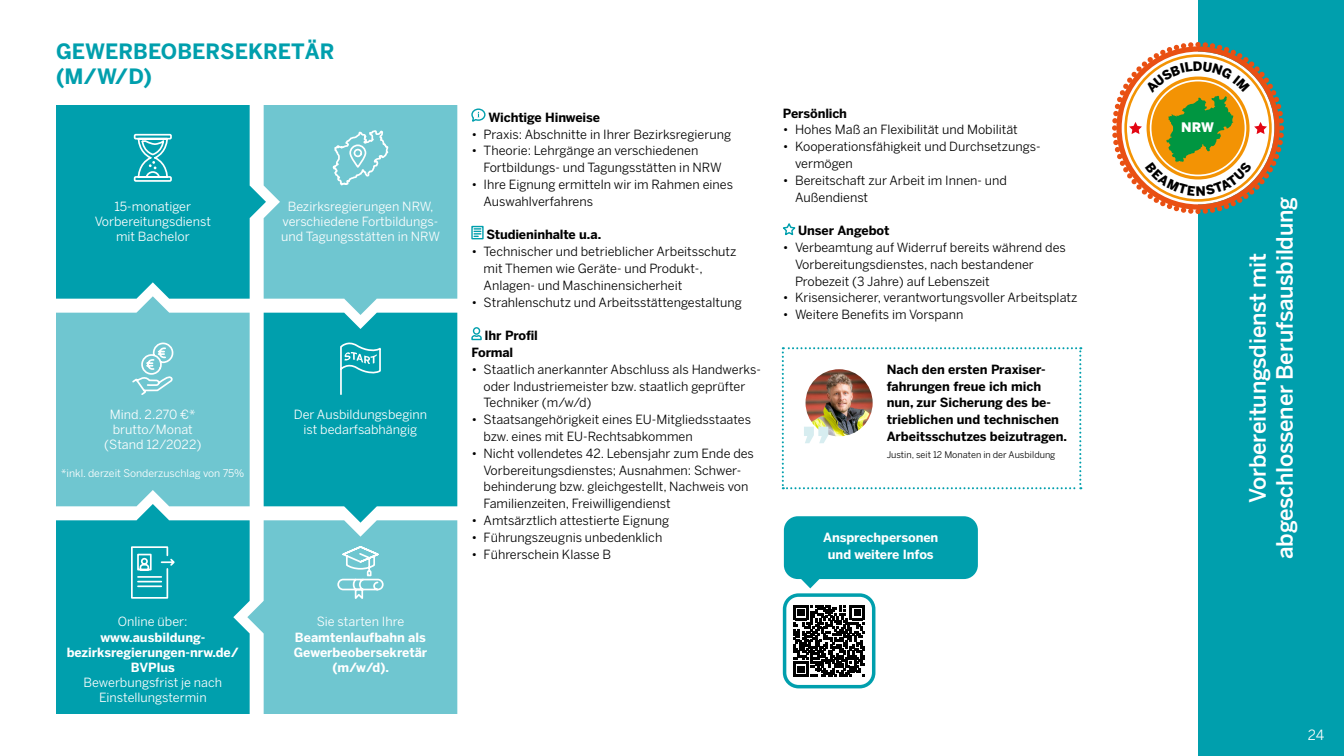
<style>
.page{position:relative;width:1344px;height:756px;background:#fff}
.page>*{position:absolute;margin:0;border:0;box-sizing:border-box;transform-origin:0 0}
.t1{font:500 22.4px/26.9px "Benton Sans";letter-spacing:-.01em;color:#fff;text-align:center}
.H2_digital{font:700 21px "Benton Sans";color:#009fad}
.t2{font:14px "Benton Sans";color:#fff}
.t3{font:900 13.05px "Benton Sans";color:#fff}
.Fließtext_schwarz{font:12.6px/16.8px "Benton Sans";color:#000}
.Fließtext_schwarz-2{font:12.6px/15.1px "Benton Sans";color:#fff;text-align:center}
.Fließtext_schwarz-3{font:700 12.6px/16.8px "Benton Sans";color:#000}
.Fließtext_schwarz-4{font:700 12.6px "Benton Sans";color:#fff}
.Fließtext_schwarz-5{font:10.5px "Benton Sans";color:#fff}
.Fließtext_schwarz-6{font:9.1px "Benton Sans";color:#000}
.s1{font-weight:700}
</style>
<div class="page">
<div style="left:1198px;top:0;width:146px;height:756px;background:#009fad"></div>
<svg style="left:56px;top:105px;width:401px;height:609px;background:#49b9c4"></svg>
<svg style="left:471px;top:108px;width:15px;height:14px"></svg>
<div style="left:471px;top:226px;width:13px;height:13px;border:1px solid #009fad"></div>
<svg style="left:474px;top:228px;width:7px;height:9px"></svg>
<svg style="left:471px;top:327px;width:11px;height:14px"></svg>
<svg style="left:783px;top:223px;width:13px;height:13px"></svg>
<svg style="left:782px;top:347px;width:299px;height:142px"></svg>
<svg style="left:793px;top:605px;width:72px;height:72px"></svg>
<div style="left:783px;top:593px;width:92px;height:95px;border:4px solid #009fad;border-radius:14px"></div>
<div style="left:784px;top:516px;width:194px;height:63px;background:#009fad;border-radius:14px"></div>
<svg style="left:801px;top:579px;width:18px;height:9px"></svg>
<svg style="left:1112px;top:42px;width:172px;height:172px"></svg>
<p class="H2_digital" style="left:56px;top:39px;width:280px">GEWERBEOBERSEKRETÄR</p>
<p class="H2_digital" style="left:56px;top:64px;width:98px">(M/W/D)</p>
<p class="Fließtext_schwarz-2" style="left:115px;top:199px;width:78px">15-monatiger</p>
<p class="Fließtext_schwarz-2" style="left:95px;top:214px;width:118px">Vorbereitungsdienst</p>
<p class="Fließtext_schwarz-2" style="left:116px;top:229px;width:75px">mit Bachelor</p>
<p class="Fließtext_schwarz-2" style="left:288px;top:199px;width:147px">Bezirksregierungen NRW,</p>
<p class="Fließtext_schwarz-2" style="left:283px;top:214px;width:157px">verschiedene Fortbildungs-</p>
<p class="Fließtext_schwarz-2" style="left:281px;top:229px;width:160px">und Tagungsstätten in NRW</p>
<p class="Fließtext_schwarz-2" style="left:110px;top:407px;width:87px">Mind. 2.270 €*</p>
<p class="Fließtext_schwarz-2" style="left:113px;top:422px;width:82px">brutto/Monat</p>
<p class="Fließtext_schwarz-2" style="left:104px;top:437px;width:99px">(Stand 12/2022)</p>
<p class="Fließtext_schwarz-5" style="left:61px;top:467px;width:185px">*inkl. derzeit Sonderzuschlag von 75%</p>
<p class="Fließtext_schwarz-2" style="left:294px;top:407px;width:135px">Der Ausbildungsbeginn</p>
<p class="Fließtext_schwarz-2" style="left:304px;top:422px;width:115px">ist bedarfsabhängig</p>
<p class="Fließtext_schwarz-2" style="left:118px;top:614px;width:71px">Online über:</p>
<p class="Fließtext_schwarz-4" style="left:100px;top:630px;width:106px">www.ausbildung-</p>
<p class="Fließtext_schwarz-2" style="left:67px;top:644px;width:174px"><span class="s1">bezirksregierungen-nrw.de/<br>BVPlus<br></span>Bewerbungsfrist je nach<br>Einstellungstermin</p>
<p class="Fließtext_schwarz-2" style="left:317px;top:614px;width:89px">Sie starten Ihre</p>
<p class="Fließtext_schwarz-4" style="left:295px;top:630px;width:133px">Beamtenlaufbahn als</p>
<p class="Fließtext_schwarz-4" style="left:294px;top:645px;width:135px">Gewerbeobersekretär</p>
<p class="Fließtext_schwarz-4" style="left:332px;top:660px;width:58px">(m/w/d).</p>
<p class="Fließtext_schwarz-3" style="left:488px;top:109px;width:113px">Wichtige Hinweise</p>
<p class="Fließtext_schwarz" style="left:471px;top:125px;width:261px">• Praxis: Abschnitte in Ihrer Bezirksregierung</p>
<p class="Fließtext_schwarz" style="left:484px;top:142px;width:240px;text-indent:-12px">• Theorie: Lehrgänge an verschiedenen<br>Fortbildungs- und Tagungsstätten in NRW</p>
<p class="Fließtext_schwarz" style="left:484px;top:176px;width:251px;text-indent:-12px">• Ihre Eignung ermitteln wir im Rahmen eines<br>Auswahlverfahrens</p>
<p class="Fließtext_schwarz-3" style="left:486px;top:226px;width:117px">Studieninhalte u.a.</p>
<p class="Fließtext_schwarz" style="left:484px;top:243px;width:255px;text-indent:-12px">• Technischer und betrieblicher Arbeitsschutz mit Themen wie Geräte- und Produkt-,<br>Anlagen- und Maschinensicherheit</p>
<p class="Fließtext_schwarz" style="left:471px;top:293px;width:272px">• Strahlenschutz und Arbeitsstättengestaltung</p>
<p class="Fließtext_schwarz-3" style="left:485px;top:327px;width:55px">Ihr Profil</p>
<p class="Fließtext_schwarz-3" style="left:471px;top:344px;width:44px">Formal</p>
<p class="Fließtext_schwarz" style="left:484px;top:361px;width:279px;text-indent:-12px">• Staatlich anerkannter Abschluss als Handwerks&shy;oder Industriemeister bzw. staatlich geprüfter<br>Techniker (m/w/d)</p>
<p class="Fließtext_schwarz" style="left:484px;top:411px;width:269px;text-indent:-12px">• Staatsangehörigkeit eines EU-Mitgliedsstaates bzw. eines mit EU-Rechtsabkommen</p>
<p class="Fließtext_schwarz" style="left:484px;top:445px;width:272px;text-indent:-12px">• Nicht vollendetes 42. Lebensjahr zum Ende des Vorbereitungsdienstes; Ausnahmen: Schwer&shy;behinderung bzw. gleichgestellt, Nachweis von Familienzeiten, Freiwilligendienst</p>
<p class="Fließtext_schwarz" style="left:471px;top:512px;width:200px">• Amtsärztlich attestierte Eignung</p>
<p class="Fließtext_schwarz" style="left:471px;top:529px;width:192px">• Führungszeugnis unbedenklich</p>
<p class="Fließtext_schwarz" style="left:471px;top:545px;width:141px">• Führerschein Klasse B</p>
<p class="Fließtext_schwarz-3" style="left:783px;top:104px;width:66px">Persönlich</p>
<p class="Fließtext_schwarz" style="left:783px;top:121px;width:237px">• Hohes Maß an Flexibilität und Mobilität</p>
<p class="Fließtext_schwarz" style="left:783px;top:138px;width:259px">• Kooperationsfähigkeit und Durchsetzungs-</p>
<p class="Fließtext_schwarz" style="left:795px;top:155px;width:59px">vermögen</p>
<p class="Fließtext_schwarz" style="left:795px;top:172px;width:213px;text-indent:-12px">• Bereitschaft zur Arbeit im Innen- und<br>Außendienst</p>
<p class="Fließtext_schwarz-3" style="left:798px;top:222px;width:93px">Unser Angebot</p>
<p class="Fließtext_schwarz" style="left:795px;top:239px;width:272px;text-indent:-12px">• Verbeamtung auf Widerruf bereits während des<br>Vorbereitungsdienstes, nach bestandener<br>Probezeit (3 Jahre) auf Lebenszeit</p>
<p class="Fließtext_schwarz" style="left:783px;top:289px;width:296px">• Krisensicherer, verantwortungsvoller Arbeitsplatz</p>
<p class="Fließtext_schwarz" style="left:783px;top:306px;width:182px">• Weitere Benefits im Vorspann</p>
<p class="Fließtext_schwarz-3" style="left:887px;top:361px;width:182px">Nach den ersten Praxiser&shy;fahrungen freue ich mich nun, zur Sicherung des be&shy;trieblichen und technischen<br>Arbeitsschutzes beizutragen.</p>
<p class="Fließtext_schwarz-6" style="left:887px;top:449px;width:170px">Justin, seit 12 Monaten in der Ausbildung</p>
<p class="Fließtext_schwarz-4" style="left:823px;top:530px;width:117px">Ansprechpersonen</p>
<p class="Fließtext_schwarz-4" style="left:828px;top:547px;width:107px">und weitere Infos</p>
<p class="t3" style="left:1181px;top:119px;width:34px">NRW</p>
<h2 class="t1" style="left:1244px;top:559px;width:364px;rotate:-90deg">Vorbereitungsdienst mit abgeschlossener Berufsausbildung</h2>
<p class="t2" style="left:1308px;top:727px;width:18px">24</p>
</div>
